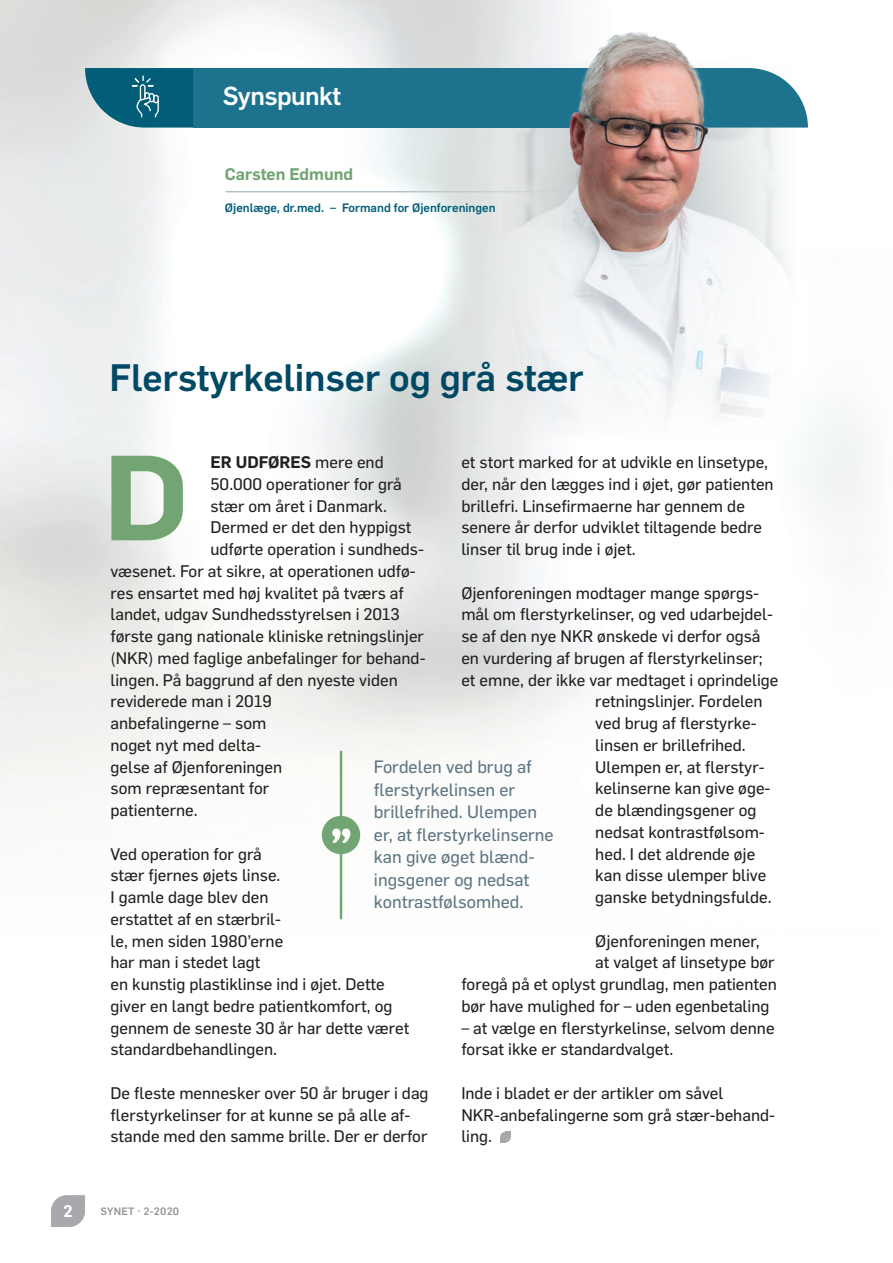
<style>
.page{position:relative;width:893px;height:1263px;background:#fff}
.page>*{position:absolute;margin:0;border:0;box-sizing:border-box;transform-origin:0 0}
.t1{font:600 118.65px "Flama";color:#72a573;scale:1.05 1}
.t2{font:500 37.5px "Flama";letter-spacing:-.005em;color:#004863}
.t3{font:500 25.5px "Flama";letter-spacing:-.02em;color:#fff}
.t4{font:17.55px/22.5px "Flama Basic";color:#5e7682}
.t5{font:16.5px/21.8px "Flama Basic";color:#231f20}
.t6{font:600 16.5px "Flama";color:#231f20}
.t7{font:600 16.5px "Flama";color:#72a573}
.t8{font:600 16.5px "Flama";color:#fff}
.t9{font:500 12px "Flama";color:#025d79}
.t10{font:500 10.5px "Flama";letter-spacing:.025em;color:#939598}
.s1{font-family:"Flama Basic";font-weight:400}
</style>
<div class="page">
<img style="left:500px;top:0;width:295px;height:439px">
<svg style="left:715px;top:68px;width:93px;height:60px;background:#3d879e"></svg>
<div style="left:193px;top:68px;width:506px;height:60px;background:#1d738e"></div>
<svg style="left:85px;top:68px;width:108px;height:60px;background:#26738b"></svg>
<img style="left:554px;top:0;width:161px;height:254px">
<svg style="left:500px;top:1132px;width:11px;height:10px"></svg>
<svg style="left:322px;top:816px;width:38px;height:38px"></svg>
<hr style="left:340px;top:752px;width:2px;height:70px;background:#72a573">
<hr style="left:340px;top:848px;width:2px;height:70px;background:#72a573">
<hr style="left:226px;top:191px;width:346px;height:1px;background:#b1c0c9">
<svg style="left:51px;top:1195px;width:34px;height:32px"></svg>
<h3 class="t3" style="left:223px;top:78px;width:120px">Synspunkt</h3>
<p class="t7" style="left:225px;top:162px;width:130px">Carsten Edmund</p>
<p class="t9" style="left:225px;top:199px;width:272px">Øjenlæge, dr.med. – Formand for Øjenforeningen</p>
<h2 class="t2" style="left:109px;top:350px;width:476px">Flerstyrkelinser og grå stær</h2>
<p class="t6" style="left:210px;top:450px;width:175px">ER UDFØRES <span class="s1">mere end</span></p>
<p class="t5" style="left:210px;top:472px;width:193px">50.000 operationer for grå</p>
<p class="t5" style="left:210px;top:494px;width:178px">stær om året i Danmark.</p>
<p class="t5" style="left:210px;top:516px;width:202px">Dermed er det den hyppigst</p>
<p class="t5" style="left:210px;top:537px;width:215px">udførte operation i sundheds-</p>
<p class="t5" style="left:111px;top:559px;width:307px">væsenet. For at sikre, at operationen udfø-</p>
<p class="t5" style="left:111px;top:581px;width:295px">res ensartet med høj kvalitet på tværs af</p>
<p class="t5" style="left:111px;top:603px;width:291px">landet, udgav Sundhedsstyrelsen i 2013</p>
<p class="t5" style="left:111px;top:624px;width:315px">første gang nationale kliniske retningslinjer</p>
<p class="t5" style="left:111px;top:646px;width:317px">(NKR) med faglige anbefalinger for behand-</p>
<p class="t5" style="left:111px;top:668px;width:289px">lingen. På baggrund af den nyeste viden</p>
<p class="t5" style="left:111px;top:690px;width:163px">reviderede man i 2019</p>
<p class="t5" style="left:111px;top:711px;width:157px">anbefalingerne – som</p>
<p class="t5" style="left:111px;top:733px;width:152px">noget nyt med delta-</p>
<p class="t5" style="left:111px;top:755px;width:173px">gelse af Øjenforeningen</p>
<p class="t5" style="left:111px;top:777px;width:160px">som repræsentant for</p>
<p class="t5" style="left:111px;top:798px;width:89px">patienterne.</p>
<p class="t5" style="left:111px;top:842px;width:300px">Ved operation for grå<br>stær fjernes øjets linse.<br>I gamle dage blev den<br>erstattet af en stærbril-<br>le, men siden 1980’erne<br>har man i stedet lagt<br>en kunstig plastiklinse ind i øjet. Dette giver en langt bedre patientkomfort, og gennem de seneste 30 år har dette været standardbehandlingen.</p>
<p class="t5" style="left:111px;top:1081px;width:320px">De fleste mennesker over 50 år bruger i dag flerstyrkelinser for at kunne se på alle af&shy;stande med den samme brille. Der er derfor</p>
<h1 class="t1" style="left:103px;top:412px;width:83px">D</h1>
<p class="t5" style="left:461px;top:450px;width:314px">et stort marked for at udvikle en linsetype, der, når den lægges ind i øjet, gør patienten brillefri. Linsefirmaerne har gennem de senere år derfor udviklet tiltagende bedre linser til brug inde i øjet.</p>
<p class="t5" style="left:461px;top:581px;width:299px">Øjenforeningen modtager mange spørgs-</p>
<p class="t5" style="left:461px;top:602px;width:313px">mål om flerstyrkelinser, og ved udarbejdel-</p>
<p class="t5" style="left:461px;top:624px;width:301px">se af den nye NKR ønskede vi derfor også</p>
<p class="t5" style="left:461px;top:646px;width:303px">en vurdering af brugen af flerstyrkelinser;</p>
<p class="t5" style="left:461px;top:668px;width:318px">et emne, der ikke var medtaget i oprindelige</p>
<p class="t5" style="left:595px;top:689px;width:169px">retningslinjer. Fordelen</p>
<p class="t5" style="left:595px;top:711px;width:163px">ved brug af flerstyrke-</p>
<p class="t5" style="left:595px;top:733px;width:152px">linsen er brillefrihed.</p>
<p class="t5" style="left:595px;top:755px;width:171px">Ulempen er, at flerstyr-</p>
<p class="t5" style="left:595px;top:776px;width:177px">kelinserne kan give øge-</p>
<p class="t5" style="left:595px;top:798px;width:163px">de blændingsgener og</p>
<p class="t5" style="left:595px;top:820px;width:171px">nedsat kontrastfølsom-</p>
<p class="t5" style="left:595px;top:842px;width:161px">hed. I det aldrende øje</p>
<p class="t5" style="left:595px;top:863px;width:172px">kan disse ulemper blive</p>
<p class="t5" style="left:595px;top:885px;width:178px">ganske betydningsfulde.</p>
<p class="t5" style="left:595px;top:929px;width:166px">Øjenforeningen mener,</p>
<p class="t5" style="left:595px;top:950px;width:181px">at valget af linsetype bør</p>
<p class="t5" style="left:461px;top:972px;width:317px">foregå på et oplyst grundlag, men patienten</p>
<p class="t5" style="left:461px;top:994px;width:310px">bør have mulighed for – uden egenbetaling</p>
<p class="t5" style="left:461px;top:1016px;width:315px">– at vælge en flerstyrkelinse, selvom denne forsat ikke er standardvalget.</p>
<p class="t5" style="left:461px;top:1081px;width:315px">Inde i bladet er der artikler om såvel<br>NKR-anbefalingerne som grå stær-behand&shy;ling.</p>
<p class="t4" style="left:374px;top:754px;width:181px">Fordelen ved brug af flerstyrkelinsen er brillefrihed. Ulempen er, at flerstyrkelinserne kan give øget blænd&shy;ingsgener og nedsat kontrastfølsomhed.</p>
<p class="t8" style="left:63px;top:1199px;width:11px">2</p>
<p class="t10" style="left:100px;top:1204px;width:80px">SYNET · 2-2020</p>
</div>
